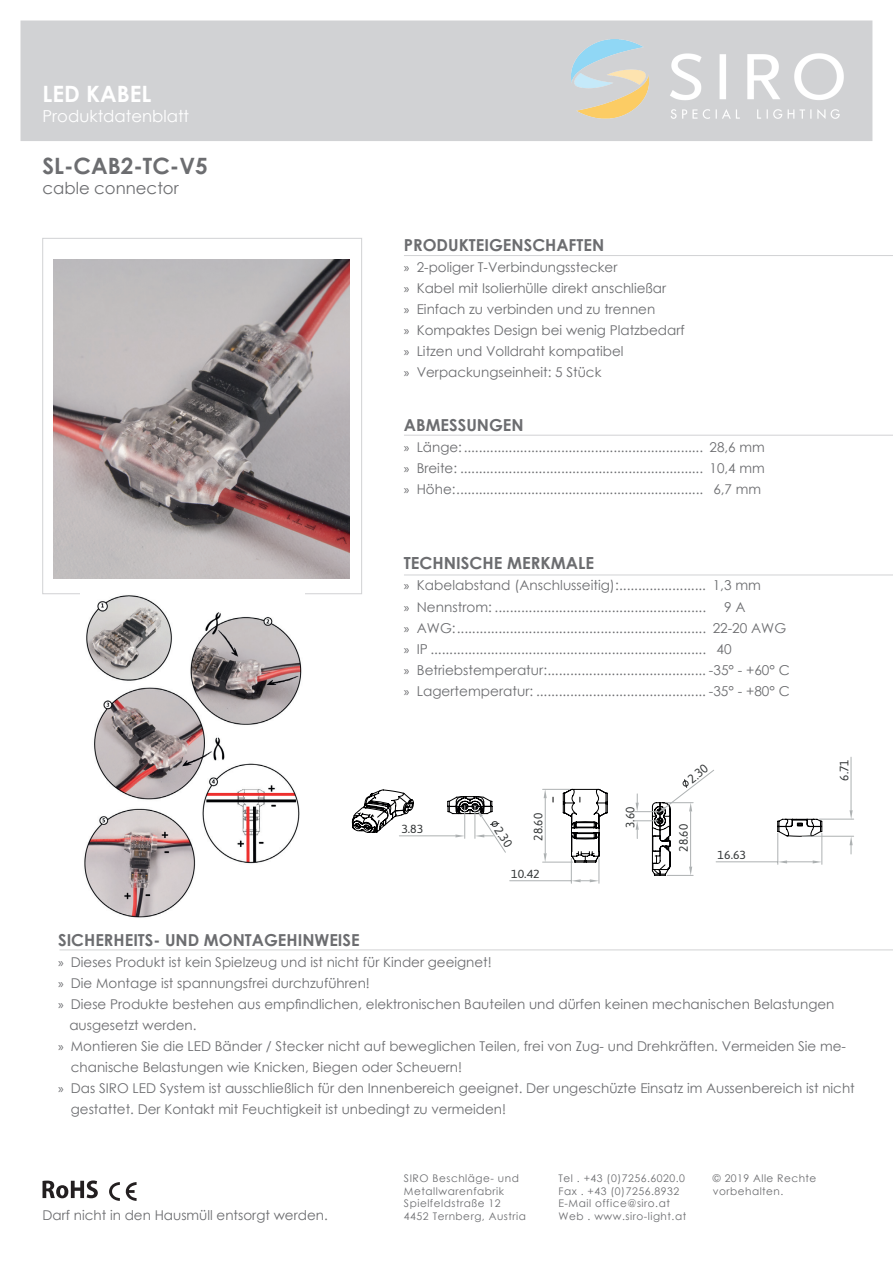
<style>
.page{position:relative;width:893px;height:1263px;background:#fff}
.page>*{position:absolute;margin:0;border:0;box-sizing:border-box;transform-origin:0 0}
.t1{font:700 22.5px "Century Gothic";color:#6c6d70}
.t2{font:700 22.5px "Century Gothic";color:#fff}
.t3{font:700 16.65px "Century Gothic";color:#6c6d70}
.t4{font:700 16.5px "Century Gothic";color:#6c6d70}
.t5{font:16.5px "Century Gothic";color:#fff}
.t6{font:16.5px "Century Gothic";color:#6c6d70}
.t7{font:13.65px/21.1px "Century Gothic";color:#6c6d70}
.t8{font:13.5px/21px "Century Gothic";color:#6c6d70}
.t9{font:12.45px "Asap";color:#333637}
.t10{font:12.3px "Asap";color:#333637;scale:.96 1}
.t11{font:12.3px "Asap";color:#333637}
.t12{font:11.7px "Asap";color:#333637;scale:1.04 1}
.t13{font:10.5px/12.6px "Century Gothic";letter-spacing:.05em;color:#6c6d70}
.s1{font-family:"Myriad Pro"}
.s2{font-family:"Myriad Pro";font-size:13.5px}
.s3{font-size:12.15px}
</style>
<div class="page">
<div style="left:21px;top:21px;width:851px;height:120px;background:#d1d2d4"></div>
<img style="left:571px;top:40px;width:272px;height:78px">
<svg style="left:43px;top:1180px;width:55px;height:18px"></svg>
<svg style="left:109px;top:1182px;width:27px;height:19px"></svg>
<img style="left:53px;top:259px;width:297px;height:319px">
<hr style="left:404px;top:255px;width:489px;height:1px;background:#d1d2d4">
<hr style="left:404px;top:435px;width:489px;height:1px;background:#d1d2d4">
<hr style="left:404px;top:575px;width:489px;height:1px;background:#d1d2d4">
<hr style="left:60px;top:950px;width:833px;height:1px;background:#d1d2d4">
<img style="left:84px;top:595px;width:218px;height:323px">
<hr style="left:851px;top:757px;width:1px;height:53px;background:#adb1b2">
<hr style="left:802px;top:836px;width:52px;height:1px;background:#adb1b2">
<hr style="left:819px;top:819px;width:35px;height:1px;background:#adb1b2">
<svg style="left:849px;top:836px;width:4px;height:18px"></svg>
<svg style="left:849px;top:810px;width:4px;height:9px"></svg>
<hr style="left:822px;top:833px;width:1px;height:31px;background:#adb1b2">
<svg style="left:352px;top:770px;width:470px;height:113px"></svg>
<h1 class="t2" style="left:43px;top:77px;width:110px">LED KABEL</h1>
<p class="t5" style="left:43px;top:105px;width:148px">Produktdatenblatt</p>
<h1 class="t1" style="left:43px;top:149px;width:167px">SL-CAB2-TC-V5</h1>
<p class="t6" style="left:43px;top:177px;width:138px">cable connector</p>
<p class="t4" style="left:404px;top:232px;width:202px">PRODUKTEIGENSCHAFTEN</p>
<p class="t8" style="left:404px;top:256px;width:282px"><span class="s1">»</span> 2-poliger T-Verbindungsstecker<br><span class="s1">»</span> Kabel mit Isolierhülle direkt anschließar<br><span class="s1">»</span> Einfach zu verbinden und zu trennen<br><span class="s1">»</span> Kompaktes Design bei wenig Platzbedarf <span class="s1">»</span> Litzen und Volldraht kompatibel<br><span class="s1">»</span> Verpackungseinheit: 5 Stück</p>
<p class="t4" style="left:404px;top:413px;width:121px">ABMESSUNGEN</p>
<p class="t8" style="left:404px;top:437px;width:362px;text-align:justify"><span class="s1">»</span> Länge:................................................................ 28,6 mm <span class="s1">»</span> Breite: ................................................................. 10,4 mm <span class="s1">»</span> Höhe:.................................................................. 6,7 mm</p>
<p class="t3" style="left:404px;top:550px;width:192px">TECHNISCHE MERKMALE</p>
<p class="t7" style="left:404px;top:575px;width:358px"><span class="s2">»</span> Kabelabstand (Anschlusseitig):....................... 1,3 mm <span class="s2">»</span> Nennstrom: ........................................................</p>
<p class="t7" style="left:404px;top:596px;width:387px;text-indent:320px">9 A<br><span class="s2">»</span> AWG:.................................................................. 22-20 AWG <span class="s2">»</span> IP ......................................................................... 40<br><span class="s2">»</span> Betriebstemperatur:.......................................... -35° - +60° C <span class="s2">»</span> Lagertemperatur: ............................................. -35° - +80° C</p>
<p class="t12" style="left:401px;top:822px;width:23px">3.83</p>
<p class="t11" style="left:504px;top:824px;width:23px;rotate:58deg">2.<span class="s3">3</span>0</p>
<p class="t10" style="left:531px;top:840px;width:30px;rotate:-90deg">28.60</p>
<p class="t12" style="left:511px;top:867px;width:29px">10.42</p>
<p class="t10" style="left:623px;top:828px;width:24px;rotate:-90deg">3.60</p>
<p class="t9" style="left:685px;top:775px;width:23px;rotate:-39deg">2.30</p>
<p class="t10" style="left:676px;top:851px;width:30px;rotate:-90deg">28.60</p>
<p class="t12" style="left:718px;top:848px;width:29px">16.63</p>
<p class="t10" style="left:837px;top:781px;width:24px;rotate:-90deg">6.71</p>
<p class="t4" style="left:58px;top:927px;width:303px">SICHERHEITS- UND MONTAGEHINWEISE</p>
<p class="t8" style="left:58px;top:951px;width:435px"><span class="s1">»</span> Dieses Produkt ist kein Spielzeug und ist nicht für Kinder geeignet!</p>
<p class="t8" style="left:58px;top:972px;width:313px"><span class="s1">»</span> Die Montage ist spannungsfrei durchzuführen!</p>
<p class="t8" style="left:58px;top:993px;width:778px"><span class="s1">»</span> Diese Produkte bestehen aus empfindlichen, elektronischen Bauteilen und dürfen keinen mechanischen Belastungen</p>
<p class="t8" style="left:69px;top:1014px;width:129px">ausgesetzt werden.</p>
<p class="t8" style="left:58px;top:1035px;width:789px"><span class="s1">»</span> Montieren Sie die LED Bänder / Stecker nicht auf beweglichen Teilen, frei von Zug- und Drehkräften. Vermeiden Sie me-</p>
<p class="t8" style="left:71px;top:1056px;width:393px">chanische Belastungen wie Knicken, Biegen oder Scheuern!</p>
<p class="t8" style="left:58px;top:1077px;width:798px"><span class="s1">»</span> Das SIRO LED System ist ausschließlich für den Innenbereich geeignet. Der ungeschüzte Einsatz im Aussenbereich ist nicht</p>
<p class="t8" style="left:71px;top:1098px;width:437px">gestattet. Der Kontakt mit Feuchtigkeit ist unbedingt zu vermeiden!</p>
<p class="t8" style="left:43px;top:1205px;width:287px">Darf nicht in den Hausmüll entsorgt werden.</p>
<p class="t13" style="left:404px;top:1172px;width:124px">SIRO Beschläge- und<br>Metallwarenfabrik<br>Spielfeldstraße 12<br>4452 Ternberg, Austria</p>
<p class="t13" style="left:558px;top:1172px;width:129px">Tel . +43 (0)7256.6020.0<br>Fax . +43 (0)7256.8932<br>E-Mail office@siro.at<br>Web . www.siro-light.at</p>
<p class="t13" style="left:713px;top:1172px;width:105px">© 2019 Alle Rechte vorbehalten.</p>
</div>
